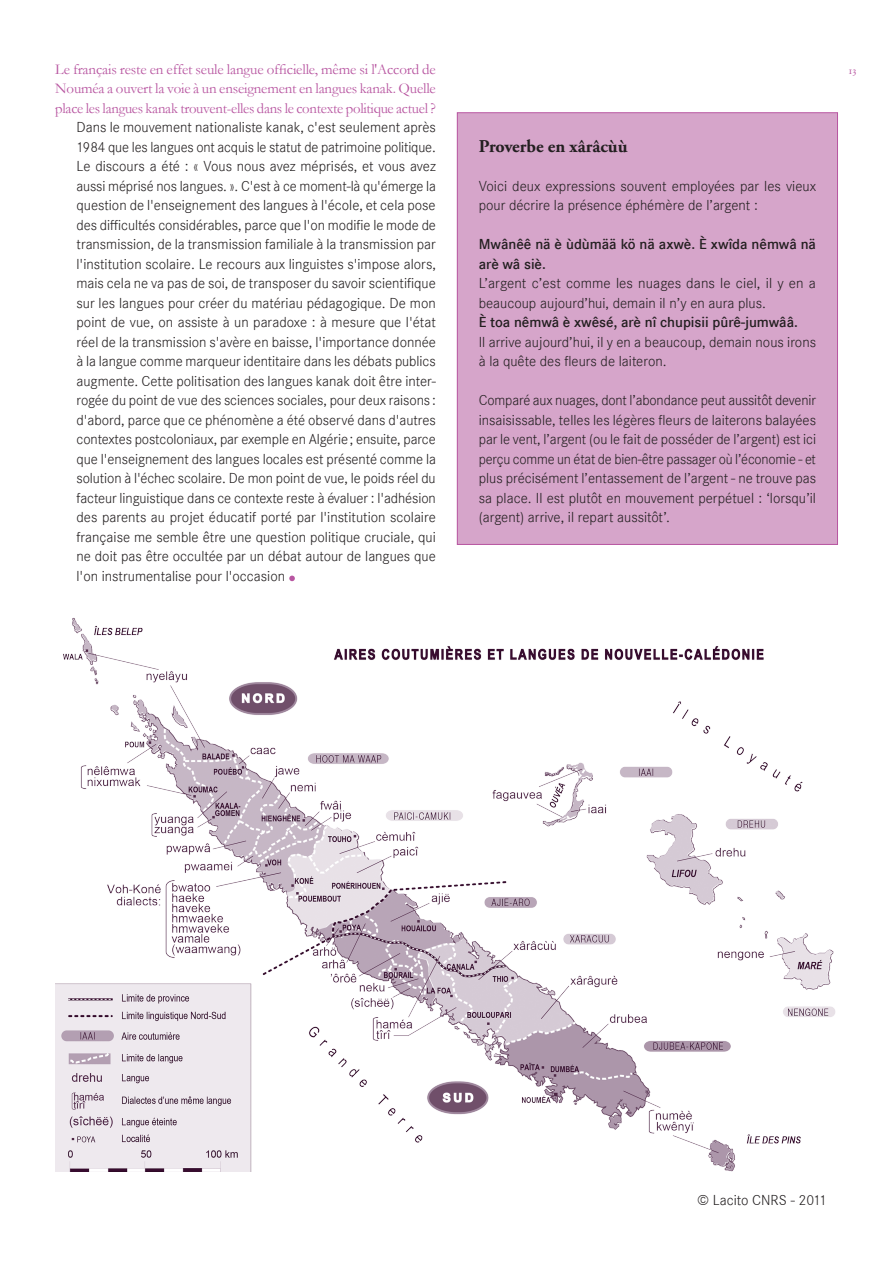
<style>
.page{position:relative;width:893px;height:1263px;background:#fff}
.page>*{position:absolute;margin:0;border:0;box-sizing:border-box;transform-origin:0 0}
.t1{font:54px "Corporate S Ligh";color:#b856a1}
.t2{font:700 18px "Adobe Garamond Pro";color:#231f20}
.t3{font:15px/19.5px "Corporate S Ligh";color:#231f20}
.t4{font:15px/19.5px "Garamond";letter-spacing:-.01em;color:#b856a1}
.t5{font:600 15px/19.5px "Corporate S";color:#231f20}
.t6{font:10.5px "Adobe Garamond Pro";color:#b856a1}
</style>
<div class="page">
<div style="left:457px;top:113px;width:380px;height:431px;background:#d6a5ca"></div>
<img style="left:55px;top:617px;width:780px;height:554px">
<p class="t4" style="left:55px;top:59px;width:382px">Le français reste en effet seule langue officielle, même si l'Accord de</p>
<p class="t6" style="left:849px;top:64px;width:9px">13</p>
<p class="t4" style="left:55px;top:78px;width:382px">Nouméa a ouvert la voie à un enseignement en langues kanak. Quelle place les langues kanak trouvent-elles dans le contexte politique actuel ?</p>
<p class="t3" style="left:77px;top:117px;width:361px;text-align:justify">Dans le mouvement nationaliste kanak, c'est seulement après 1984 que les langues ont acquis le statut de patrimoine politique.<br>Le discours a été : « Vous nous avez méprisés, et vous avez aussi méprisé nos langues. ». C'est à ce moment-là qu'émerge la question de l'enseignement des langues à l'école, et cela pose des difficultés considérables, parce que l'on modifie le mode de transmission, de la transmission familiale à la transmission par l'institution scolaire. Le recours aux linguistes s'impose alors, mais cela ne va pas de soi, de transposer du savoir scientifique sur les langues pour créer du matériau pédagogique. De mon point de vue, on assiste à un paradoxe : à mesure que l'état réel de la transmission s'avère en baisse, l'importance donnée à la langue comme marqueur identitaire dans les débats publics augmente. Cette politisation des langues kanak doit être inter&shy;rogée du point de vue des sciences sociales, pour deux raisons : d'abord, parce que ce phénomène a été observé dans d'autres contextes postcoloniaux, par exemple en Algérie; ensuite, parce que l'enseignement des langues locales est présenté comme la solution à l'échec scolaire. De mon point de vue, le poids réel du facteur linguistique dans ce contexte reste à évaluer : l'adhésion des parents au projet éducatif porté par l'institution scolaire française me semble être une question politique cruciale, qui ne doit pas être occultée par un débat autour de langues que l'on instrumentalise pour l'occasion</p>
<p class="t2" style="left:479px;top:135px;width:150px">Proverbe en xârâcùù</p>
<p class="t3" style="left:479px;top:176px;width:339px">Voici deux expressions souvent employées par les vieux pour décrire la présence éphémère de l’argent :</p>
<p class="t5" style="left:479px;top:235px;width:339px">Mwânêê nä è ùdùmää kö nä axwè. È xwîda nêmwâ nä arè wâ siè.</p>
<p class="t3" style="left:479px;top:273px;width:339px">L’argent c’est comme les nuages dans le ciel, il y en a beaucoup aujourd’hui, demain il n’y en aura plus.</p>
<p class="t5" style="left:479px;top:313px;width:321px">È toa nêmwâ è xwêsé, arè nî chupisii pûrê-jumwââ.</p>
<p class="t3" style="left:479px;top:332px;width:339px">Il arrive aujourd’hui, il y en a beaucoup, demain nous irons à la quête des fleurs de laiteron.</p>
<p class="t3" style="left:479px;top:390px;width:339px;text-align:justify">Comparé aux nuages, dont l’abondance peut aussitôt devenir insaisissable, telles les légères fleurs de laiterons balayées par le vent, l’argent (ou le fait de posséder de l’argent) est ici perçu comme un état de bien-être passager où l’économie - et plus précisément l’entassement de l’argent - ne trouve pas sa place. Il est plutôt en mouvement perpétuel : ‘lorsqu’il (argent) arrive, il repart aussitôt’.</p>
<h1 class="t1" style="left:285px;top:532px;width:15px">.</h1>
<p class="t3" style="left:697px;top:1190px;width:132px">© Lacito CNRS - 2011</p>
</div>
